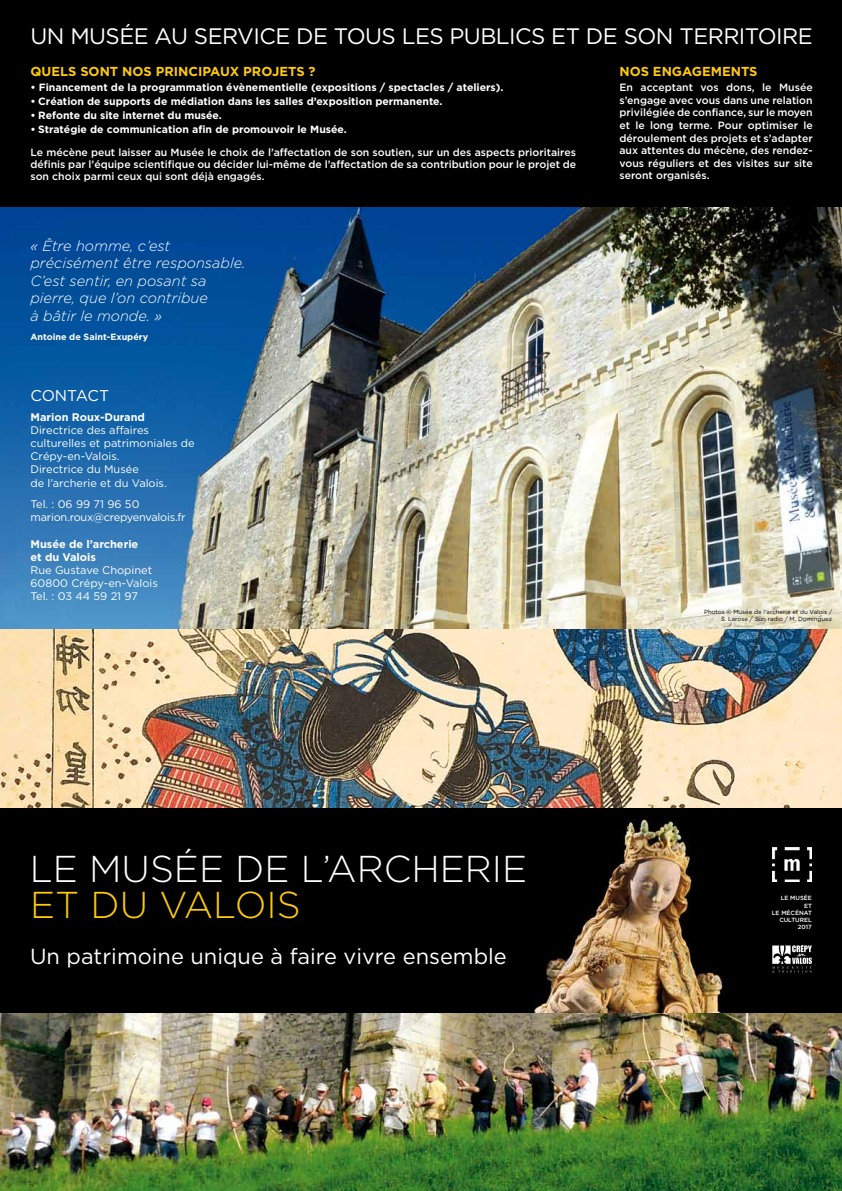
<style>
.page{position:relative;width:842px;height:1191px;background:#fff}
.page>*{position:absolute;margin:0;border:0;box-sizing:border-box;transform-origin:0 0}
.t1{font:300 37.4px "Gotham";color:#fff}
.t2{font:300 37.4px "Gotham";color:#feca0a}
.t3{font:22.4px "Gotham";letter-spacing:-.025em;color:#fff}
.t4{font:21.8px "Gotham";color:#fff}
.t5{font:15.6px "Gotham";color:#fff}
.t6{font:italic 300 14.6px/17.5px "Gotham";color:#fff}
.t7{font:700 13px "Gotham";color:#feca0a}
.t8{font:11px/13.2px "Gotham";color:#fff}
.t9{font:700 11px/13.2px "Gotham";color:#fff}
.t10{font:500 10.5px/12.6px "Gotham";color:#fff;text-align:justify}
.t11{font:700 10.5px "Gotham";color:#fff}
.t12{font:700 9px "Gotham";color:#fff}
.t13{font:6px/7.2px "Gotham";color:#000;text-align:right}
.t14{font:500 6px/7.2px "Gotham";color:#fff;text-align:right}
</style>
<div class="page">
<div style="left:0;top:0;width:842px;height:215px;background:#000"></div>
<img style="left:0;top:207px;width:842px;height:422px">
<img style="left:0;top:1012px;width:842px;height:179px">
<img style="left:0;top:629px;width:842px;height:179px">
<img style="left:0;top:808px;width:842px;height:204px">
<img style="left:772px;top:848px;width:40px;height:33px">
<svg style="left:772px;top:945px;width:40px;height:27px"></svg>
<h2 class="t3" style="left:30px;top:24px;width:784px">Un musée au service de tous les pu blics et de son territoire</h2>
<p class="t7" style="left:30px;top:64px;width:287px">QUELS SONT NOS PRINCIPAUX PROJETS ?</p>
<p class="t11" style="left:30px;top:81px;width:474px">• Financement de la programmation évènementielle (expositions / spectacles / ateliers).</p>
<p class="t11" style="left:30px;top:95px;width:414px">• Création de supports de médiation dans les salles d’exposition permanente.</p>
<p class="t11" style="left:30px;top:109px;width:193px">• Refonte du site internet du musée.</p>
<p class="t11" style="left:30px;top:123px;width:318px">• Stratégie de communication afin de promouvoir le Musée.</p>
<p class="t10" style="left:30px;top:146px;width:547px;line-height:12px">Le mécène peut laisser au Musée le choix de l’affectation de son soutien, sur un des aspects prioritaires définis par l’équipe scientifique ou décider lui-même de l’affectation de sa contribution pour le projet de son choix parmi ceux qui sont déjà engagés.</p>
<h3 class="t6" style="left:30px;top:237px;width:216px">« être homme, c’est précisément être responsable.<br>C’est sentir, en posant sa pierre, que l’on contribue<br>à bâtir le monde. »</h3>
<p class="t12" style="left:30px;top:332px;width:119px">Antoine de Saint-Exupéry</p>
<h3 class="t5" style="left:30px;top:387px;width:80px">Contact</h3>
<p class="t9" style="left:30px;top:410px;width:116px">Marion Roux-Durand</p>
<p class="t8" style="left:30px;top:423px;width:166px">D irectrice des affaires culturelles et patrimoniales de<br>Crépy-en-Valois.<br>D irectrice du M usée<br>de l’archerie et du Valois.</p>
<p class="t8" style="left:30px;top:497px;width:157px">Tel. : 06 99 71 96 50 marion.roux@crepyenvalois.fr</p>
<p class="t9" style="left:30px;top:537px;width:109px">Musée de l’archerie et du Valois</p>
<p class="t8" style="left:30px;top:563px;width:129px">Rue Gustave Chopinet<br>60800 Crépy-en-Valois<br>Tel. : 03 44 59 21 97</p>
<p class="t7" style="left:619px;top:64px;width:140px">NOS ENGAGEMENTS</p>
<p class="t10" style="left:619px;top:81px;width:195px">En acceptant vos dons, le Musée s’engage avec vous dans une relation privilégiée de confiance, sur le moyen et le long terme. Pour optimiser le déroulement des projets et s’adapter aux attentes du mécène, des rendez&shy;vous réguliers et des visites sur site seront organisés.</p>
<p class="t13" style="left:704px;top:608px;width:130px">Photos © M usée de l'archerie et du Valois /<br>S. Larose / Sun radio / M . Dominguez</p>
<h1 class="t1" style="left:30px;top:848px;width:499px">LE MUSÉE DE L’ARCHERIE</h1>
<h1 class="t2" style="left:30px;top:884px;width:272px">ET DU VALOIS</h1>
<h3 class="t4" style="left:30px;top:944px;width:478px">Un patrimoine unique à faire vivre ensemble</h3>
<p class="t14" style="left:772px;top:894px;width:42px">Le musée<br>et<br>le m écénat cultureL<br>2017</p>
</div>
